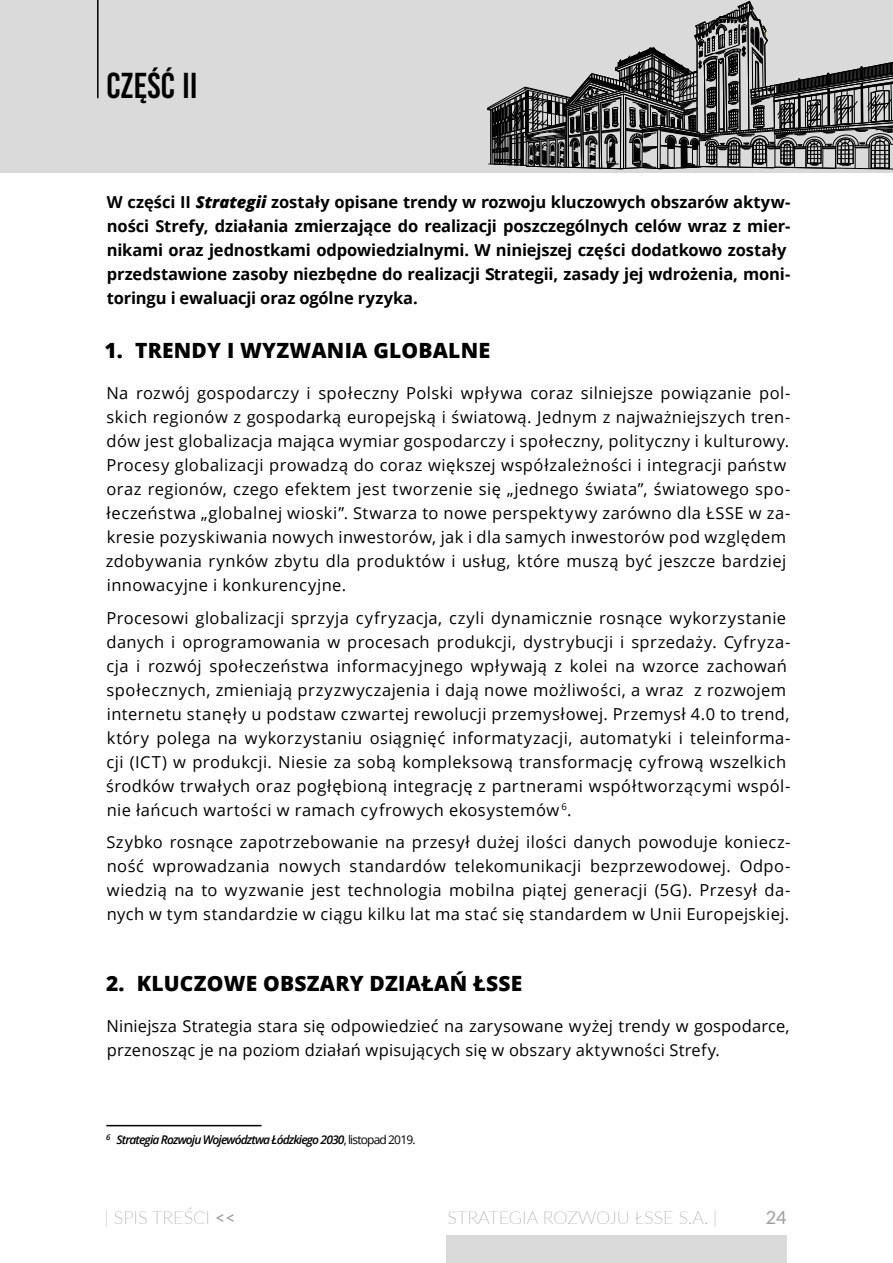
<style>
.page{position:relative;width:893px;height:1263px;background:#fff}
.page>*{position:absolute;margin:0;border:0;box-sizing:border-box;transform-origin:0 0}
.t1{font:36px "Bebas Kai";color:#000}
.t2{font:800 21px "Open Sans";letter-spacing:.01em;color:#000}
.t3{font:100 18px "Lato";color:#9d9d9c}
.t4{font:18px "Lato";color:#9d9d9c}
.t5{font:16.5px/24px "Open Sans";letter-spacing:.025em;color:#000}
.t6{font:700 16.5px/24px "Open Sans";letter-spacing:-.01em;color:#000}
.t7{font:italic 600 12px "Open Sans";letter-spacing:-.07em;color:#000}
.s1{font-weight:800;font-style:italic}
.s2{font-weight:400;font-style:normal}
.s3{font-weight:400}
</style>
<div class="page">
<div style="left:446px;top:1235px;width:341px;height:28px;background:#dadada"></div>
<hr style="left:106px;top:1125px;width:155px;height:1px;background:#000">
<div style="left:0;top:0;width:893px;height:172px;background:#dadada"></div>
<hr style="left:97px;top:0;width:2px;height:98px;background:#000">
<svg style="left:487px;top:0;width:406px;height:170px"></svg>
<h1 class="t1" style="left:106px;top:66px;width:93px">CZĘŚĆ II</h1>
<p class="t6" style="left:107px;top:190px;width:685px">W części II <span class="s1">Strategii</span> zostały opisane trendy w rozwoju kluczowych obszarów aktyw&shy;ności Strefy, działania zmierzające do realizacji poszczególnych celów wraz z mier&shy;nikami oraz jednostkami odpowiedzialnymi. W niniejszej części dodatkowo zostały przedstawione zasoby niezbędne do realizacji Strategii, zasady jej wdrożenia, moni&shy;toringu i ewaluacji oraz ogólne ryzyka.</p>
<p class="t2" style="left:104px;top:335px;width:387px">1. TRENDY I WYZWANIA GLOBALNE</p>
<p class="t5" style="left:106px;top:381px;width:686px">Na rozwój gospodarczy i społeczny Polski wpływa coraz silniejsze powiązanie pol&shy;skich regionów z gospodarką europejską i światową. Jednym z najważniejszych tren&shy;dów jest globalizacja mająca wymiar gospodarczy i społeczny, polityczny i kulturowy.<br>Procesy globalizacji prowadzą do coraz większej współzależności i integracji państw oraz regionów, czego efektem jest tworzenie się „jednego świata”, światowego spo&shy;łeczeństwa „globalnej wioski”. Stwarza to nowe perspektywy zarówno dla ŁSSE w za&shy;kresie pozyskiwania nowych inwestorów, jak i dla samych inwestorów pod względem zdobywania rynków zbytu dla produktów i usług, które muszą być jeszcze bardziej innowacyjne i konkurencyjne.</p>
<p class="t5" style="left:106px;top:605px;width:686px">Procesowi globalizacji sprzyja cyfryzacja, czyli dynamicznie rosnące wykorzystanie danych i oprogramowania w procesach produkcji, dystrybucji i sprzedaży. Cyfryza&shy;cja i rozwój społeczeństwa informacyjnego wpływają z kolei na wzorce zachowań społecznych, zmieniają przyzwyczajenia i dają nowe możliwości, a wraz z rozwojem internetu stanęły u podstaw czwartej rewolucji przemysłowej. Przemysł 4.0 to trend, który polega na wykorzystaniu osiągnięć informatyzacji, automatyki i teleinforma&shy;cji (ICT) w produkcji. Niesie za sobą kompleksową transformację cyfrową wszelkich środków trwałych oraz pogłębioną integrację z partnerami współtworzącymi wspól&shy;nie łańcuch wartości w ramach cyfrowych ekosystemów <sup>6</sup>.</p>
<p class="t5" style="left:106px;top:830px;width:685px;text-align:justify">Szybko rosnące zapotrzebowanie na przesył dużej ilości danych powoduje koniecz&shy;ność wprowadzania nowych standardów telekomunikacji bezprzewodowej. Odpo&shy;wiedzią na to wyzwanie jest technologia mobilna piątej generacji (5G). Przesył da&shy;nych w tym standardzie w ciągu kilku lat ma stać się standardem w Unii Europejskiej.</p>
<p class="t2" style="left:106px;top:968px;width:418px">2. KLUCZOWE OBSZARY DZIAŁAŃ ŁSSE</p>
<p class="t5" style="left:106px;top:1014px;width:685px">Niniejsza Strategia stara się odpowiedzieć na zarysowane wyżej trendy w gospodarce, przenosząc je na poziom działań wpisujących się w obszary aktywności Strefy.</p>
<p class="t7" style="left:106px;top:1131px;width:311px"><sup>6</sup> Strategia Rozwoju Województwa Łódzkiego 2030<span class="s2">, listopad 2019.</span></p>
<p class="t3" style="left:105px;top:1205px;width:133px">| SPIS TREŚCI <span class="s3">&lt;&lt;</span></p>
<p class="t3" style="left:447px;top:1205px;width:271px">STRATEGIA ROZWOJU ŁSSE S.A. |</p>
<p class="t4" style="left:766px;top:1208px;width:22px">24</p>
</div>
